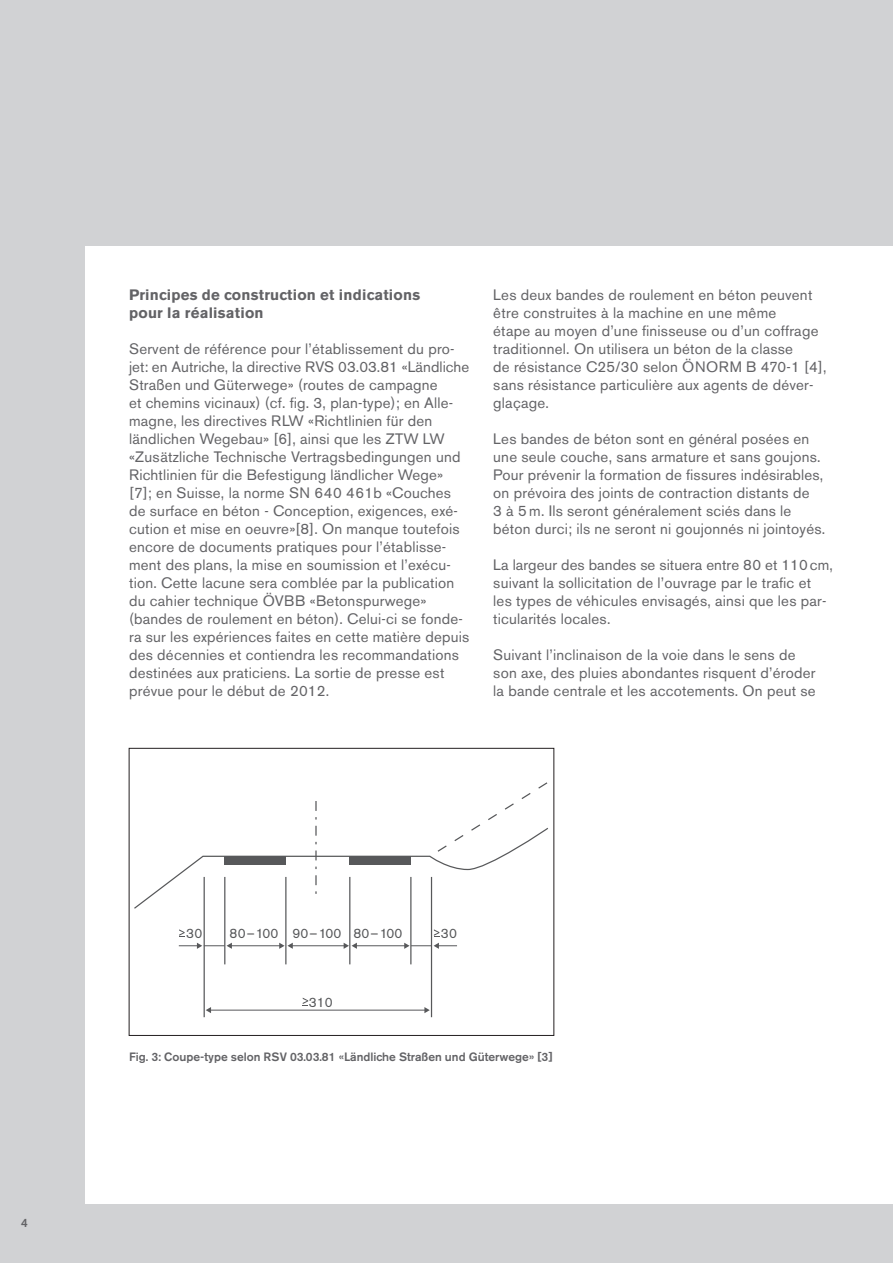
<style>
.page{position:relative;width:893px;height:1263px;background:#d1d2d4}
.page>*{position:absolute;margin:0;border:0;box-sizing:border-box;transform-origin:0 0}
.t1{font:15px/18px "Akzidenz Grotesk BE";letter-spacing:.015em;color:#636366}
.t2{font:700 15px/18px "Akzidenz Grotesk BE";letter-spacing:.015em;color:#636366}
.t3{font:13.65px "Akzidenz Grotesk BE";color:#57585a}
.t4{font:500 12px "Akzidenz Grotesk BE";color:#636366}
</style>
<div class="page">
<div style="left:85px;top:246px;width:808px;height:957px;background:#fff"></div>
<svg style="left:134px;top:782px;width:414px;height:128px"></svg>
<hr style="left:431px;top:877px;width:1px;height:140px;background:#57585a">
<hr style="left:410px;top:877px;width:1px;height:87px;background:#57585a">
<hr style="left:349px;top:877px;width:1px;height:87px;background:#57585a">
<hr style="left:204px;top:877px;width:1px;height:140px;background:#57585a">
<hr style="left:224px;top:877px;width:1px;height:87px;background:#57585a">
<hr style="left:285px;top:877px;width:1px;height:87px;background:#57585a">
<div style="left:225px;top:856px;width:61px;height:9px;background:#57585a"></div>
<div style="left:350px;top:856px;width:61px;height:9px;background:#57585a"></div>
<hr style="left:210px;top:1010px;width:215px;height:1px;background:#57585a">
<svg style="left:424px;top:1007px;width:6px;height:6px"></svg>
<svg style="left:206px;top:1007px;width:5px;height:6px"></svg>
<hr style="left:231px;top:945px;width:49px;height:1px;background:#57585a">
<hr style="left:292px;top:945px;width:53px;height:1px;background:#57585a">
<svg style="left:279px;top:943px;width:14px;height:6px"></svg>
<hr style="left:356px;top:945px;width:49px;height:1px;background:#57585a">
<svg style="left:344px;top:943px;width:13px;height:6px"></svg>
<svg style="left:179px;top:943px;width:53px;height:6px"></svg>
<svg style="left:303px;top:998px;width:5px;height:8px"></svg>
<svg style="left:179px;top:929px;width:6px;height:8px"></svg>
<svg style="left:404px;top:943px;width:53px;height:6px"></svg>
<svg style="left:434px;top:929px;width:5px;height:8px"></svg>
<div style="left:129px;top:748px;width:425px;height:288px;border:1px solid #231f20"></div>
<p class="t4" style="left:21px;top:1216px;width:8px">4</p>
<p class="t2" style="left:129px;top:286px;width:293px">Principes de construction et indications pour la réalisation</p>
<p class="t1" style="left:129px;top:340px;width:342px">Servent de référence pour l’établissement du pro&shy;jet: en Autriche, la directive RVS 03.03.81 «Ländliche Straßen und Güterwege» (routes de campagne<br>et chemins vicinaux) (cf. fig. 3, plan-type); en Alle&shy;magne, les directives RLW «Richtlinien für den ländlichen Wegebau» [6], ainsi que les ZTW LW «Zusätzliche Technische Vertragsbedingungen und Richtlinien für die Befestigung ländlicher Wege» [7]; en Suisse, la norme SN 640 461b «Couches de surface en béton - Conception, exigences, exé&shy;cution et mise en oeuvre»[8]. On manque toutefois encore de documents pratiques pour l’établisse&shy;ment des plans, la mise en soumission et l’exécu&shy;tion. Cette lacune sera comblée par la publication du cahier technique ÖVBB «Betonspurwege» (bandes de roulement en béton). Celui-ci se fonde&shy;ra sur les expériences faites en cette matière depuis des décennies et contiendra les recommandations destinées aux praticiens. La sortie de presse est prévue pour le début de 2012.</p>
<p class="t1" style="left:493px;top:286px;width:335px">Les deux bandes de roulement en béton peuvent être construites à la machine en une même<br>étape au moyen d’une finisseuse ou d’un coffrage traditionnel. On utilisera un béton de la classe<br>de résistance C25/30 selon ÖNORM B 470-1 [4], sans résistance particulière aux agents de déver&shy;glaçage.</p>
<p class="t1" style="left:493px;top:430px;width:333px">Les bandes de béton sont en général posées en une seule couche, sans armature et sans goujons.<br>Pour prévenir la formation de fissures indésirables, on prévoira des joints de contraction distants de<br>3 à 5 m. Ils seront généralement sciés dans le béton durci; ils ne seront ni goujonnés ni jointoyés.</p>
<p class="t1" style="left:493px;top:556px;width:341px">La largeur des bandes se situera entre 80 et 110cm, suivant la sollicitation de l’ouvrage par le trafic et les types de véhicules envisagés, ainsi que les par&shy;ticularités locales.</p>
<p class="t1" style="left:493px;top:646px;width:324px">Suivant l’inclinaison de la voie dans le sens de son axe, des pluies abondantes risquent d’éroder la bande centrale et les accotements. On peut se</p>
<p class="t3" style="left:186px;top:925px;width:18px">30</p>
<p class="t3" style="left:229px;top:925px;width:174px">80–100 90–100 80–100</p>
<p class="t3" style="left:309px;top:994px;width:25px">310</p>
<p class="t3" style="left:441px;top:925px;width:18px">30</p>
<p class="t4" style="left:129px;top:1049px;width:425px">Fig. 3: Coupe-type selon RSV 03.03.81 «Ländliche Straßen und Güterwege» [3]</p>
</div>
